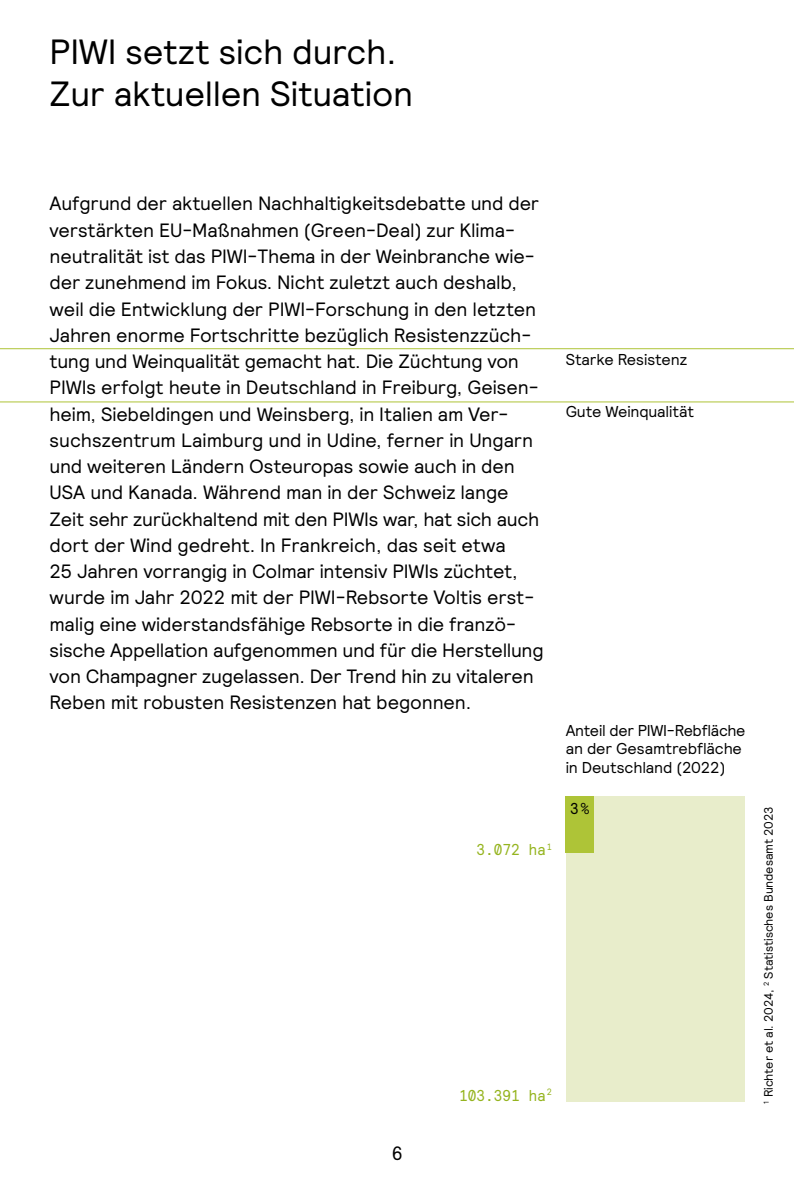
<style>
.page{position:relative;width:794px;height:1191px;background:#fff}
.page>*{position:absolute;margin:0;border:0;box-sizing:border-box;transform-origin:0 0}
.t1{font:35px/42px "Relative";letter-spacing:-.01em;color:#000}
.t2{font:19.25px/26.2px "Relative";letter-spacing:-.01em;color:#000}
.t3{font:19.25px "Relative 11 Pitch";color:#000}
.t4{font:15.75px/18.9px "Relative";letter-spacing:-.01em;color:#000}
.t5{font:15.75px "Relative 11 Pitch";color:#95b41f}
.t6{font:15.75px "Relative 11 Pitch";color:#000}
.t7{font:12.25px "Relative";letter-spacing:-.01em;color:#000}
</style>
<div class="page">
<div style="left:566px;top:796px;width:178px;height:306px;background:#e8edcb"></div>
<hr style="left:0;top:401px;width:794px;height:1px;background:#aec437">
<hr style="left:0;top:348px;width:794px;height:1px;background:#aec437">
<div style="left:565px;top:796px;width:29px;height:57px;background:#aec437"></div>
<h1 class="t1" style="left:50px;top:30px;width:365px">PIWI setzt sich durch.<br>Zur aktuellen Situation</h1>
<p class="t2" style="left:50px;top:190px;width:495px">Aufgrund der aktuellen Nachhaltigkeitsdebatte und der verstärkten EU-Maßnahmen (Green-Deal) zur Klima&shy;neutralität ist das PIWI-Thema in der Weinbranche wie&shy;der zunehmend im Fokus. Nicht zuletzt auch deshalb, weil die Entwicklung der PIWI-Forschung in den letzten Jahren enorme Fortschritte bezüglich Resistenzzüch&shy;tung und Weinqualität gemacht hat. Die Züchtung von PIWIs erfolgt heute in Deutschland in Freiburg, Geisen&shy;heim, Siebeldingen und Weinsberg, in Italien am Ver&shy;suchszentrum Laimburg und in Udine, ferner in Ungarn und weiteren Ländern Osteuropas sowie auch in den USA und Kanada. Während man in der Schweiz lange Zeit sehr zurückhaltend mit den PIWIs war, hat sich auch dort der Wind gedreht. In Frankreich, das seit etwa<br>25 Jahren vorrangig in Colmar intensiv PIWIs züchtet, wurde im Jahr 2022 mit der PIWI-Rebsorte Voltis erst&shy;malig eine widerstandsfähige Rebsorte in die franzö&shy;sische Appellation aufgenommen und für die Herstellung von Champagner zugelassen. Der Trend hin zu vitaleren Reben mit robusten Resistenzen hat begonnen.</p>
<p class="t5" style="left:476px;top:839px;width:77px">3.072 ha<sup>1</sup></p>
<p class="t4" style="left:566px;top:349px;width:123px">Starke Resistenz</p>
<p class="t4" style="left:566px;top:402px;width:130px">Gute Weinqualität</p>
<p class="t4" style="left:566px;top:720px;width:181px">Anteil der PIWI-Rebfläche an der Gesamtrebfläche in Deutschland (2022)</p>
<p class="t6" style="left:570px;top:798px;width:21px">3%</p>
<p class="t3" style="left:392px;top:1140px;width:12px">6</p>
<p class="t5" style="left:459px;top:1084px;width:94px">103.391 ha<sup>2</sup></p>
<p class="t7" style="left:760px;top:1103px;width:298px;rotate:-90deg"><sup>1</sup> Richter et al. 2024, <sup>2</sup> Statistisches Bundesamt 2023</p>
</div>
